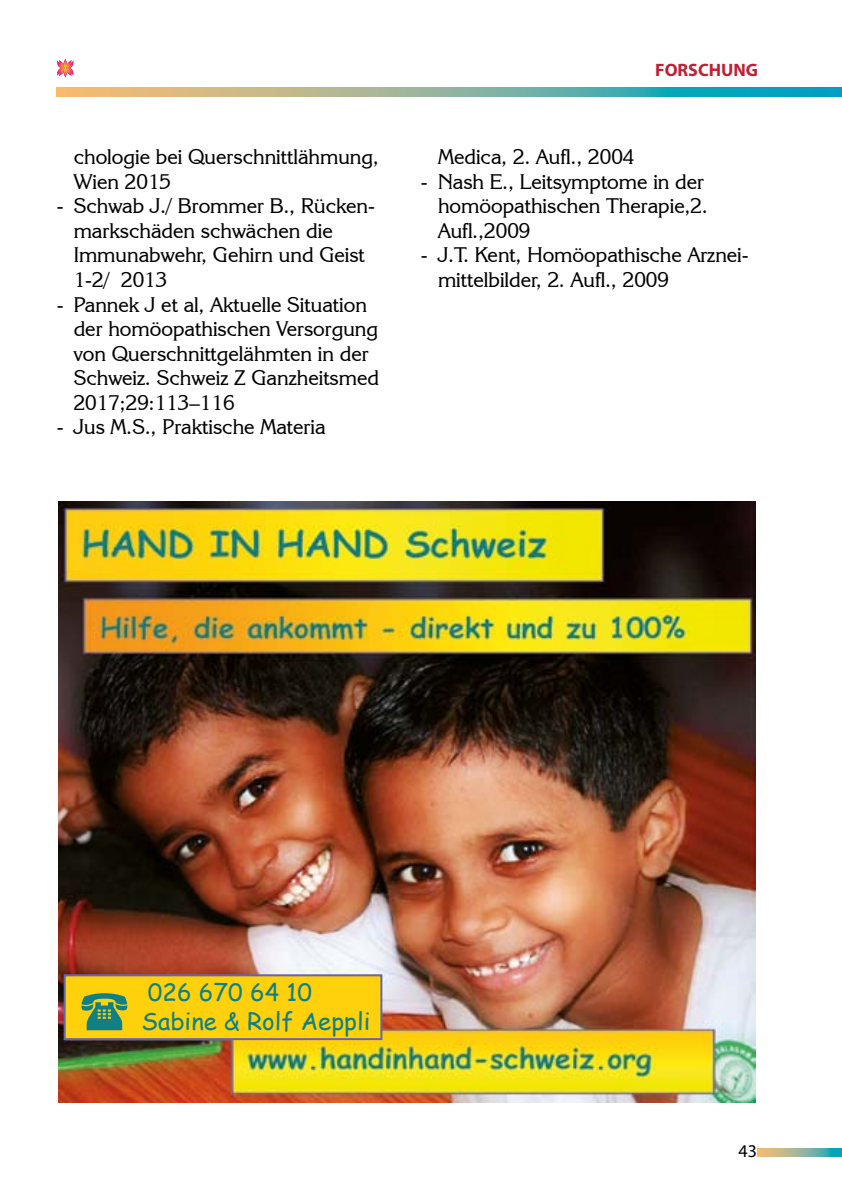
<style>
.page{position:relative;width:842px;height:1191px;background:#fff}
.page>*{position:absolute;margin:0;border:0;box-sizing:border-box;transform-origin:0 0}
.t1{font:24px/29.6px "Comic Sans MS";color:#108084}
.t2{font:21px/24.6px "Korinna IT Cby BT";color:#000}
.t3{font:700 18px "Myriad Pro";color:#c21f33}
.t4{font:18px "Myriad Pro";color:#000}
</style>
<div class="page">
<svg style="left:757px;top:1148px;width:85px;height:8px"></svg>
<img style="left:58px;top:502px;width:698px;height:600px">
<div style="left:64px;top:974px;width:318px;height:66px;background:#ffd10d;border:2px solid #69679e"></div>
<svg style="left:57px;top:88px;width:785px;height:8px;background:#7eb19d"></svg>
<svg style="left:57px;top:59px;width:17px;height:18px"></svg>
<p class="t2" style="left:74px;top:144px;width:307px">chologie bei Querschnittlähmung,<br>Wien 2015</p>
<p class="t2" style="left:74px;top:193px;width:303px;text-indent:-17px">- Schwab J./ Brommer B., Rücken&shy;markschäden schwächen die<br>Immunabwehr, Gehirn und Geist<br>1-2/ 2013</p>
<p class="t2" style="left:74px;top:292px;width:307px;text-indent:-17px">- Pannek J et al, Aktuelle Situation der homöopathischen Versorgung von Querschnittgelähmten in der<br>Schweiz. Schweiz Z Ganzheitsmed<br>2017;29:113–116</p>
<p class="t2" style="left:57px;top:414px;width:271px">- Jus M.S., Praktische Materia</p>
<p class="t3" style="left:655px;top:59px;width:104px">FORSCHUNG</p>
<p class="t2" style="left:438px;top:144px;width:198px">Medica, 2. Aufl., 2004</p>
<p class="t2" style="left:438px;top:169px;width:271px;text-indent:-17px">- Nash E., Leitsymptome in der homöopathischen Therapie,2.<br>Aufl.,2009</p>
<p class="t2" style="left:438px;top:242px;width:312px;text-indent:-17px">- J.T. Kent, Homöopathische Arznei&shy;mittelbilder, 2. Aufl., 2009</p>
<p class="t1" style="left:141px;top:976px;width:230px">026 670 64 10<br>Sabine &amp; Rolf Aeppli</p>
<p class="t4" style="left:738px;top:1139px;width:20px">43</p>
</div>
